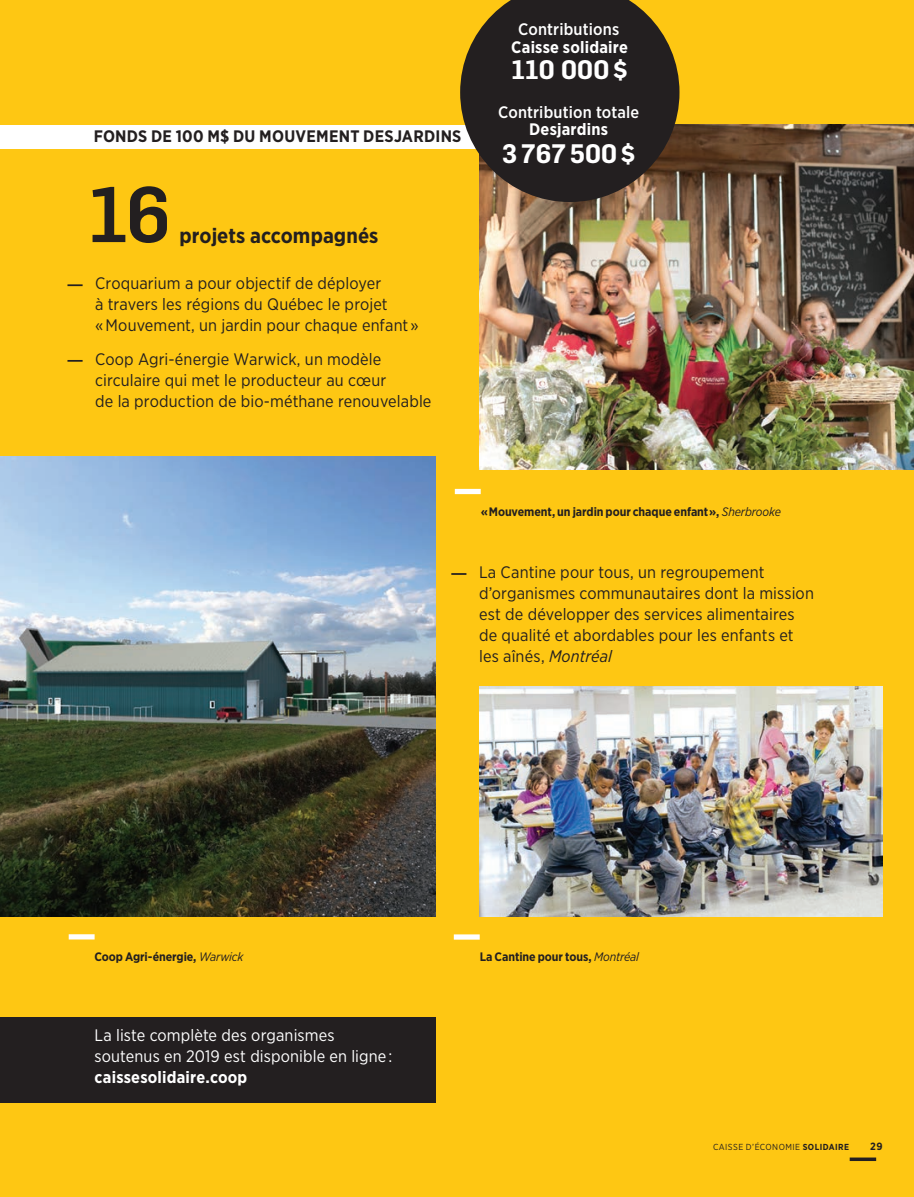
<style>
.page{position:relative;width:914px;height:1197px;background:#fec713}
.page>*{position:absolute;margin:0;border:0;box-sizing:border-box;transform-origin:0 0}
.t1{font:500 77px "Flama";color:#231f20}
.t2{font:600 26.25px "Flama";letter-spacing:.005em;color:#fff}
.t3{font:700 21px "Gotham Narrow";color:#231f20}
.t4{font:16.62px/21px "Gotham Narrow";letter-spacing:.01em;color:#231f20}
.t5{font:16.62px/21px "Gotham Narrow";letter-spacing:.005em;color:#fff}
.t6{font:700 16.62px "Gotham Narrow";letter-spacing:.01em;color:#fff}
.t7{font:700 16.62px "Gotham Narrow";letter-spacing:.015em;color:#231f20}
.t8{font:500 16.62px "Gotham Narrow";letter-spacing:.01em;color:#fff}
.t9{font:700 12.25px "Gotham Narrow";letter-spacing:-.005em;color:#231f20}
.t10{font:700 10.5px "Gotham Narrow";color:#231f20}
.t11{font:8.75px "Gotham Narrow";letter-spacing:.05em;color:#231f20}
.s1{font-weight:400;font-style:italic}
.s2{font-style:italic}
.s3{font-weight:700}
</style>
<div class="page">
<hr style="left:849px;top:1158px;width:27px;height:3px;background:#231f20">
<div style="left:0;top:125px;width:496px;height:24px;background:#fff"></div>
<svg style="left:67px;top:284px;width:16px;height:2px"></svg>
<svg style="left:67px;top:360px;width:16px;height:2px"></svg>
<div style="left:455px;top:489px;width:25px;height:5px;background:#fff"></div>
<div style="left:69px;top:934px;width:26px;height:6px;background:#fff"></div>
<div style="left:454px;top:934px;width:25px;height:6px;background:#fff"></div>
<svg style="left:451px;top:573px;width:15px;height:2px"></svg>
<img style="left:479px;top:125px;width:435px;height:345px">
<img style="left:0;top:457px;width:435px;height:460px">
<img style="left:479px;top:687px;width:403px;height:230px">
<svg style="left:460px;top:0;width:219px;height:202px;background:#403523"></svg>
<div style="left:0;top:1017px;width:435px;height:85px;background:#231f20"></div>
<p class="t7" style="left:94px;top:125px;width:369px">FONDS DE 100 M$ DU MOUVEMENT DESJARDINS</p>
<h1 class="t1" style="left:89px;top:159px;width:84px">16</h1>
<p class="t3" style="left:179px;top:222px;width:200px">projets accompagnés</p>
<p class="t4" style="left:95px;top:273px;width:325px">Croquarium a pour objectif de déployer<br>à travers les régions du Québec le projet<br>« Mouvement, un jardin pour chaque enfant »</p>
<p class="t4" style="left:95px;top:348px;width:338px">Coop Agri-énergie Warwick, un modèle circulaire qui met le producteur au cœur<br>de la production de bio-méthane renouvelable</p>
<p class="t8" style="left:518px;top:19px;width:102px">Contributions</p>
<p class="t6" style="left:511px;top:36px;width:118px">Caisse solidaire</p>
<h2 class="t2" style="left:511px;top:50px;width:118px">110 000$</h2>
<p class="t8" style="left:498px;top:101px;width:143px">Contribution totale</p>
<p class="t6" style="left:529px;top:119px;width:80px">Desjardins</p>
<h2 class="t2" style="left:502px;top:135px;width:135px">3767500$</h2>
<p class="t9" style="left:480px;top:503px;width:302px">« Mouvement, un jardin pour chaque enfant », <span class="s1">Sherbrooke</span></p>
<p class="t4" style="left:479px;top:562px;width:336px">La Cantine pour tous, un regroupement d’organismes communautaires dont la mission est de développer des services alimentaires de qualité et abordables pour les enfants et les aînés, <span class="s2">Montréal</span></p>
<p class="t9" style="left:95px;top:949px;width:150px">Coop Agri-énergie, <span class="s1">Warwick</span></p>
<p class="t9" style="left:479px;top:949px;width:161px">La Cantine pour tous, <span class="s1">Montréal</span></p>
<p class="t5" style="left:94px;top:1025px;width:299px">La liste complète des organismes soutenus en 2019 est disponible en ligne :</p>
<p class="t6" style="left:94px;top:1067px;width:154px">caissesolidaire.coop</p>
<p class="t11" style="left:713px;top:1141px;width:137px">CAISSE D’ÉCONOMIE <span class="s3">SOLIDAIRE</span></p>
<p class="t10" style="left:870px;top:1139px;width:14px">29</p>
</div>
